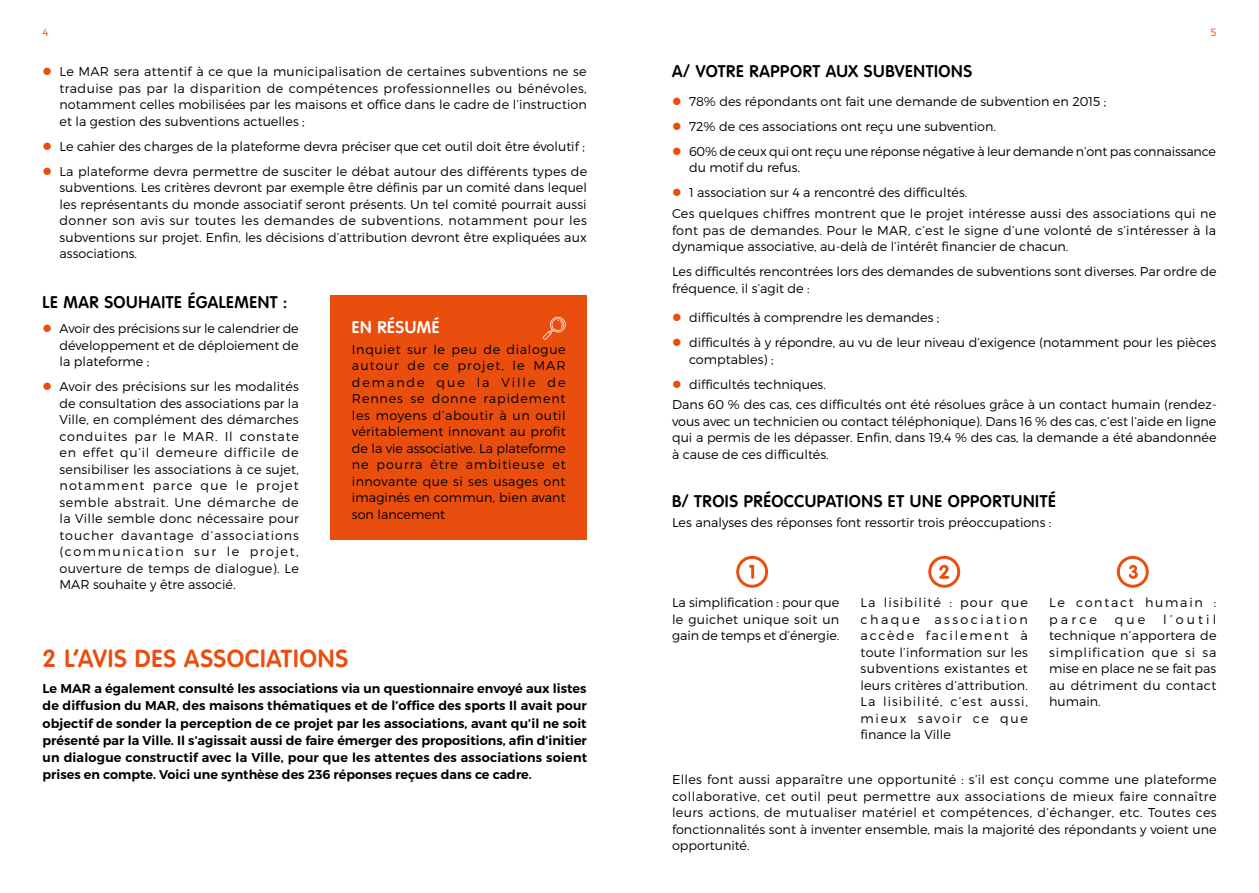
<style>
.page{position:relative;width:1259px;height:893px;background:#fff}
.page>*{position:absolute;margin:0;border:0;box-sizing:border-box;transform-origin:0 0}
.t1{font:700 24px "Volkswagen Serial";letter-spacing:.025em;color:#e94e0f}
.t2{font:700 16.5px "Volkswagen Serial";letter-spacing:.035em;color:#000}
.t3{font:700 16.5px "Volkswagen Serial";letter-spacing:.035em;color:#fff}
.t4{font:300 12.75px/16.5px "Montserrat";color:#000;text-align:justify}
.t5{font:600 12.75px/17.2px "Montserrat";color:#000;text-align:justify}
.t6{font:300 12.75px/16.5px "Montserrat";letter-spacing:.135em;color:#000}
.t7{font:300 10.5px "Montserrat";color:#e94e0f}
</style>
<div class="page">
<div style="left:331px;top:296px;width:256px;height:244px;background:#e94e0f"></div>
<svg style="left:543px;top:317px;width:23px;height:22px"></svg>
<svg style="left:928px;top:556px;width:32px;height:32px"></svg>
<svg style="left:1116px;top:556px;width:32px;height:32px"></svg>
<svg style="left:736px;top:556px;width:32px;height:32px"></svg>
<p class="t7" style="left:43px;top:25px;width:8px">4</p>
<p class="t7" style="left:1210px;top:25px;width:7px">5</p>
<p class="t4" style="left:60px;top:63px;width:529px">Le MAR sera attentif à ce que la municipalisation de certaines subventions ne se traduise pas par la disparition de compétences professionnelles ou bénévoles, notamment celles mobilisées par les maisons et office dans le cadre de l’instruction et la gestion des subventions actuelles ;</p>
<p class="t4" style="left:60px;top:133px;width:529px;line-height:25px">Le cahier des charges de la plateforme devra préciser que cet outil doit être évolutif ;<br>La plateforme devra permettre de susciter le débat autour des différents types de</p>
<p class="t4" style="left:60px;top:179px;width:529px">subventions. Les critères devront par exemple être définis par un comité dans lequel les représentants du monde associatif seront présents. Un tel comité pourrait aussi donner son avis sur toutes les demandes de subventions, notamment pour les subventions sur projet. Enfin, les décisions d’attribution devront être expliquées aux associations.</p>
<p class="t2" style="left:672px;top:61px;width:301px">A/ VOTRE RAPPORT AUX SUBVENTIONS</p>
<p class="t4" style="left:689px;top:89px;width:528px;line-height:25px;text-align:left">78% des répondants ont fait une demande de subvention en 2015 ;<br>72% de ces associations ont reçu une subvention.<br>60% de ceux qui ont reçu une réponse négative à leur demande n’ont pas connaissance</p>
<p class="t4" style="left:689px;top:155px;width:280px;line-height:25px">du motif du refus.<br>1 association sur 4 a rencontré des difficultés.</p>
<p class="t4" style="left:672px;top:205px;width:545px">Ces quelques chiffres montrent que le projet intéresse aussi des associations qui ne font pas de demandes. Pour le MAR, c’est le signe d’une volonté de s’intéresser à la dynamique associative, au-delà de l’intérêt financier de chacun.</p>
<p class="t4" style="left:672px;top:263px;width:546px">Les difficultés rencontrées lors des demandes de subventions sont diverses. Par ordre de fréquence, il s’agit de :</p>
<p class="t4" style="left:689px;top:305px;width:528px;line-height:25px">difficultés à comprendre les demandes ;<br>difficultés à y répondre, au vu de leur niveau d’exigence (notamment pour les pièces</p>
<p class="t4" style="left:689px;top:346px;width:138px;line-height:25px">comptables) ; difficultés techniques.</p>
<p class="t4" style="left:672px;top:396px;width:546px">Dans 60 % des cas, ces difficultés ont été résolues grâce à un contact humain (rendez&shy;vous avec un technicien ou contact téléphonique). Dans 16 % des cas, c’est l’aide en ligne qui a permis de les dépasser. Enfin, dans 19,4 % des cas, la demande a été abandonnée à cause de ces difficultés.</p>
<p class="t2" style="left:672px;top:491px;width:385px">B/ TROIS PRÉOCCUPATIONS ET UNE OPPORTUNITÉ</p>
<p class="t4" style="left:672px;top:514px;width:381px">Les analyses des réponses font ressortir trois préoccupations :</p>
<p class="t2" style="left:43px;top:293px;width:246px">LE MAR SOUHAITE ÉGALEMENT :</p>
<p class="t4" style="left:60px;top:320px;width:241px">Avoir des précisions sur le calendrier de développement et de déploiement de la plateforme ;</p>
<p class="t4" style="left:60px;top:378px;width:241px">Avoir des précisions sur les modalités de consultation des associations par la Ville, en complément des démarches conduites par le MAR. Il constate en effet qu’il demeure difficile de sensibiliser les associations à ce sujet, notamment parce que le projet semble abstrait. Une démarche de la Ville semble donc nécessaire pour toucher davantage d’associations (communication sur le projet, ouverture de temps de dialogue). Le MAR souhaite y être associé.</p>
<p class="t3" style="left:352px;top:317px;width:89px">EN RÉSUMÉ</p>
<p class="t4" style="left:352px;top:341px;width:215px">Inquiet sur le peu de dialogue autour de ce projet, le MAR demande que la Ville de Rennes se donne rapidement les moyens d’aboutir à un outil véritablement innovant au profit de la vie associative. La plateforme ne pourra être ambitieuse et innovante que si ses usages ont imaginés en commun, bien avant son lancement</p>
<h1 class="t1" style="left:43px;top:644px;width:307px">2 L’AVIS DES ASSOCIATIONS</h1>
<p class="t5" style="left:43px;top:680px;width:546px">Le MAR a également consulté les associations via un questionnaire envoyé aux listes de diffusion du MAR, des maisons thématiques et de l’office des sports Il avait pour objectif de sonder la perception de ce projet par les associations, avant qu’il ne soit présenté par la Ville. Il s’agissait aussi de faire émerger des propositions, afin d’initier un dialogue constructif avec la Ville, pour que les attentes des associations soient prises en compte. Voici une synthèse des 236 réponses reçues dans ce cadre.</p>
<p class="t4" style="left:672px;top:594px;width:169px">La simplification : pour que le guichet unique soit un gain de temps et d’énergie.</p>
<p class="t4" style="left:860px;top:594px;width:169px">La lisibilité : pour que chaque association accède facilement à toute l’information sur les subventions existantes et leurs critères d’attribution.<br>La lisibilité, c’est aussi, mieux savoir ce que finance la Ville</p>
<p class="t6" style="left:1049px;top:594px;width:169px">Le contact humain : parce</p>
<p class="t4" style="left:1049px;top:611px;width:169px;text-indent:114px">l’outil technique n’apportera de simplification que si sa mise en place ne se fait pas au détriment du contact humain.</p>
<p class="t4" style="left:1114px;top:611px;width:32px">que</p>
<p class="t4" style="left:672px;top:771px;width:546px">Elles font aussi apparaître une opportunité : s’il est conçu comme une plateforme collaborative, cet outil peut permettre aux associations de mieux faire connaître leurs actions, de mutualiser matériel et compétences, d’échanger, etc. Toutes ces fonctionnalités sont à inventer ensemble, mais la majorité des répondants y voient une opportunité.</p>
</div>
